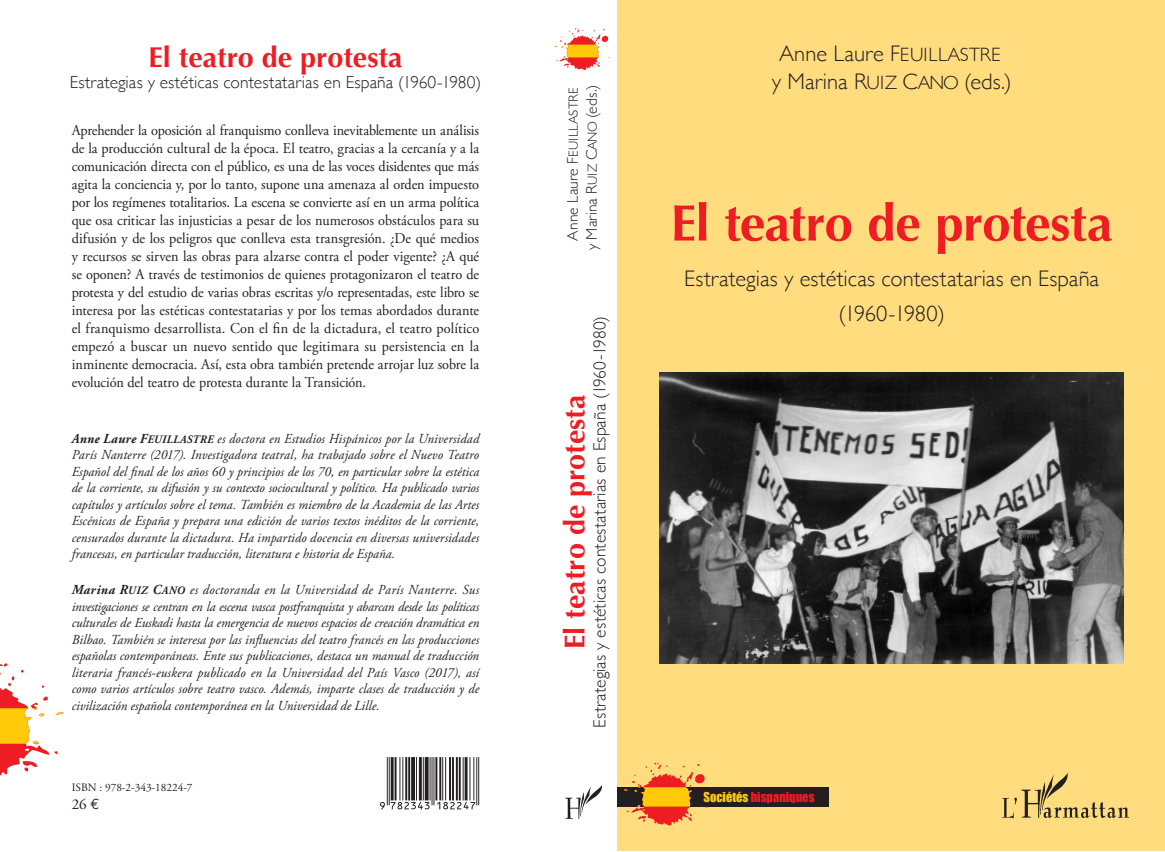
<style>
.page{position:relative;width:1165px;height:852px;background:#fff}
.page>*{position:absolute;margin:0;border:0;box-sizing:border-box;transform-origin:0 0}
.t1{font:700 51.25px "Optima";letter-spacing:-.015em;color:#ee1d23}
.t2{font:700 28.75px "Optima";color:#ee1d23}
.t3{font:300 22.5px/27.5px "Gill Sans";letter-spacing:.005em;color:#231f20;text-align:center}
.t4{font:300 22.5px "Gill Sans";letter-spacing:-.02em;color:#231f20}
.t5{font:300 17.5px "Gill Sans";letter-spacing:.005em;color:#231f20}
.t6{font:300 15.5px/18.9px "Gill Sans";letter-spacing:.005em;color:#231f20;text-align:center}
.t7{font:15px/18px "Adobe Garamond Pro";letter-spacing:-.005em;color:#231f20;text-align:justify;scale:.95 1}
.t8{font:15px "Adobe Garamond Pro";letter-spacing:-.005em;color:#231f20}
.t9{font:italic 13.75px/16.5px "Adobe Garamond Pro";letter-spacing:.005em;color:#231f20;text-align:justify;scale:.95 1}
.t10{font:12.5px "Impact";color:#ee1d23}
.t11{font:11.25px "Adobe Garamond Pro";color:#231f20}
.s1{font-weight:700}
.s2{font-weight:700;font-size:11.38px}
.s3{font-family:"Euro Mono"}
.s4{font-size:13.25px}
.s5{font-size:19.25px}
.s6{color:#feca0a}
</style>
<div class="page">
<div style="left:617px;top:0;width:548px;height:850px;background:#ffdc7e"></div>
<img style="left:565px;top:786px;width:36px;height:32px">
<img style="left:1002px;top:773px;width:127px;height:45px">
<div style="left:617px;top:786px;width:211px;height:20px;background:#231f20"></div>
<svg style="left:624px;top:762px;width:83px;height:63px"></svg>
<svg style="left:554px;top:28px;width:56px;height:42px"></svg>
<svg style="left:0;top:663px;width:63px;height:113px"></svg>
<svg style="left:380px;top:757px;width:99px;height:52px"></svg>
<img style="left:660px;top:372px;width:464px;height:291px">
<p class="t2" style="left:148px;top:40px;width:256px">El teatro de protesta</p>
<p class="t5" style="left:70px;top:68px;width:413px">Estrategias y estéticas contestatarias en España (1960-1980)</p>
<p class="t7" style="left:72px;top:122px;width:430px">Aprehender la oposición al franquismo conlleva inevitablemente un análisis de la producción cultural de la época. El teatro, gracias a la cercanía y a la comunicación directa con el público, es una de las voces disidentes que más agita la conciencia y, por lo tanto, supone una amenaza al orden impuesto por los regímenes totalitarios. La escena se convierte así en un arma política que osa criticar las injusticias a pesar de los numerosos obstáculos para su difusión y de los peligros que conlleva esta transgresión. ¿De qué medios y recursos se sirven las obras para alzarse contra el poder vigente? ¿A qué se oponen? A través de testimonios de quienes protagonizaron el teatro de protesta y del estudio de varias obras escritas y/o representadas, este libro se interesa por las estéticas contestatarias y por los temas abordados durante el franquismo desarrollista. Con el fin de la dictadura, el teatro político empezó a buscar un nuevo sentido que legitimara su persistencia en la inminente democracia. Así, esta obra también pretende arrojar luz sobre la evolución del teatro de protesta durante la Transición.</p>
<p class="t9" style="left:72px;top:430px;width:430px"><span class="s1">Anne Laure F</span><span class="s2">EUILLASTRE</span> es doctora en Estudios Hispánicos por la Universidad París Nanterre (2017). Investigadora teatral, ha trabajado sobre el Nuevo Teatro Español del final de los años 60 y principios de los 70, en particular sobre la estética de la corriente, su difusión y su contexto sociocultural y político. Ha publicado varios capítulos y artículos sobre el tema. También es miembro de la Academia de las Artes Escénicas de España y prepara una edición de varios textos inéditos de la corriente, censurados durante la dictadura. Ha impartido docencia en diversas universidades francesas, en particular traducción, literatura e historia de España.</p>
<p class="t9" style="left:72px;top:582px;width:430px"><span class="s1">Marina R</span><span class="s2">UIZ</span> <span class="s1">C</span><span class="s2">ANO</span> es doctoranda en la Universidad de París Nanterre. Sus investigaciones se centran en la escena vasca postfranquista y abarcan desde las políticas culturales de Euskadi hasta la emergencia de nuevos espacios de creación dramática en Bilbao. También se interesa por las influencias del teatro francés en las producciones españolas contemporáneas. Ente sus publicaciones, destaca un manual de traducción literaria francés-euskera publicado en la Universidad del País Vasco (2017), así como varios artículos sobre teatro vasco. Además, imparte clases de traducción y de civilización española contemporánea en la Universidad de Lille.</p>
<p class="t11" style="left:72px;top:780px;width:122px">ISBN : 978-2-343-18224-7</p>
<p class="t8" style="left:72px;top:795px;width:29px">26 <span class="s3">e</span></p>
<p class="t6" style="left:563px;top:250px;width:167px;rotate:-90deg">Anne Laure F<span class="s4">EUILLASTRE<br></span>y Marina R<span class="s4">UIZ</span> C<span class="s4">ANO</span> (eds.)</p>
<p class="t5" style="left:586px;top:727px;width:413px;rotate:-90deg">Estrategias y estéticas contestatarias en España (1960-1980)</p>
<p class="t2" style="left:558px;top:648px;width:256px;rotate:-90deg">El teatro de protesta</p>
<p class="t3" style="left:772px;top:39px;width:241px">Anne Laure F<span class="s5">EUILLASTRE<br></span>y Marina R<span class="s5">UIZ</span> C<span class="s5">ANO</span> (eds.)</p>
<p class="t1" style="left:671px;top:193px;width:444px">El teatro de protesta</p>
<p class="t3" style="left:684px;top:264px;width:417px">Estrategias y estéticas contestatarias en España</p>
<p class="t4" style="left:838px;top:296px;width:108px">(1960-1980)</p>
<p class="t10" style="left:704px;top:787px;width:113px"><span class="s6">Sociétés</span> hispaniques</p>
</div>
